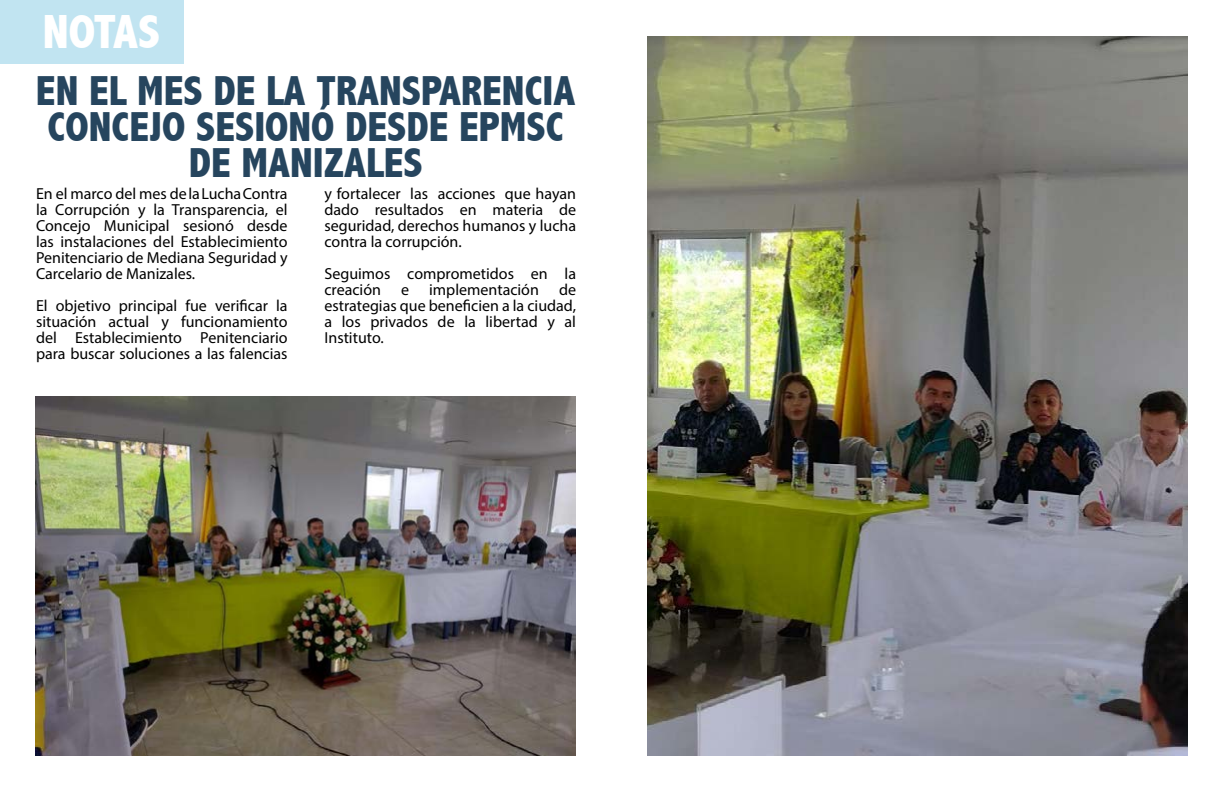
<style>
.page{position:relative;width:1224px;height:792px;background:#fff}
.page>*{position:absolute;margin:0;border:0;box-sizing:border-box;transform-origin:0 0}
.t1{font:800 condensed 48px "Abadi";letter-spacing:-.015em;color:#fff}
.t2{font:800 condensed 42px/36px "Abadi";color:#26455e;text-align:center}
.t3{font:16px/16px "Myriad Pro";color:#000;text-align:justify}
</style>
<div class="page">
<img style="left:36px;top:396px;width:540px;height:360px">
<img style="left:648px;top:36px;width:540px;height:720px">
<div style="left:0;top:0;width:184px;height:64px;background:#c1e4f1"></div>
<h1 class="t1" style="left:43px;top:4px;width:119px">NOTAS</h1>
<h2 class="t2" style="left:36px;top:73px;width:541px">EN EL MES DE LA TRANSPARENCIA<br>CONCEJO SESIONÓ DESDE EPMSC<br>DE MANIZALES</h2>
<p class="t3" style="left:36px;top:185px;width:253px">En el marco del mes de la Lucha Contra la Corrupción y la Transparencia, el Concejo Municipal sesionó desde las instalaciones del Establecimiento Penitenciario de Mediana Seguridad y Carcelario de Manizales.</p>
<p class="t3" style="left:36px;top:297px;width:253px">El objetivo principal fue verificar la situación actual y funcionamiento del Establecimiento Penitenciario para buscar soluciones a las falencias</p>
<p class="t3" style="left:324px;top:185px;width:253px">y fortalecer las acciones que hayan dado resultados en materia de seguridad, derechos humanos y lucha contra la corrupción.</p>
<p class="t3" style="left:324px;top:265px;width:253px">Seguimos comprometidos en la creación</p>
<p class="t3" style="left:324px;top:281px;width:253px;text-indent:235px">de estrategias que beneficien a la ciudad, a los privados de la libertad y al Instituto.</p>
<p class="t3" style="left:401px;top:281px;width:10px">e</p>
<p class="t3" style="left:429px;top:281px;width:111px">implementación</p>
</div>
